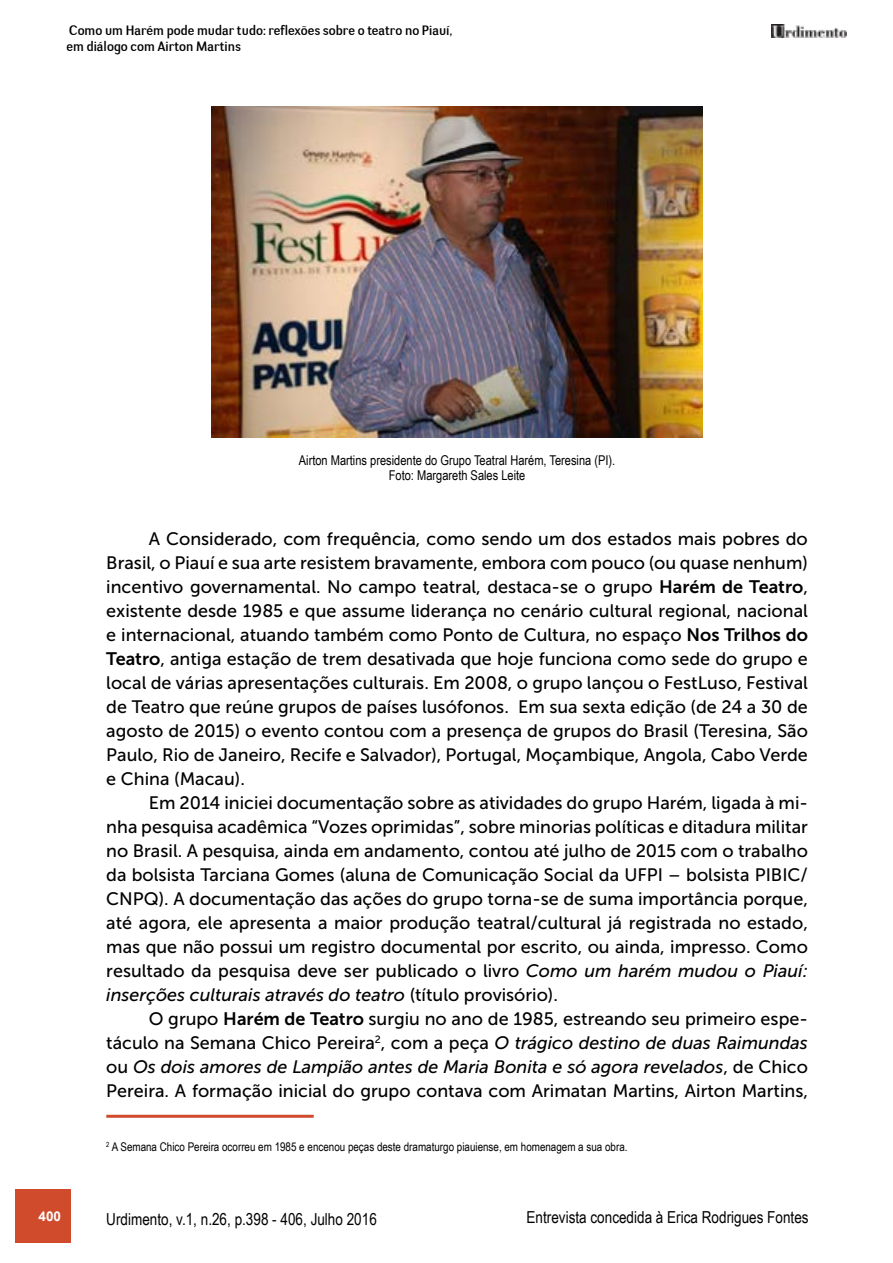
<style>
.page{position:relative;width:893px;height:1263px;background:#fff}
.page>*{position:absolute;margin:0;border:0;box-sizing:border-box;transform-origin:0 0}
.t1{font:18px/24px "Museo Sans 500";color:#000;text-align:justify}
.t2{font:16.5px "Arial Narrow";color:#000}
.t3{font:13.5px/15px "Arial Narrow";color:#000;text-align:center}
.t4{font:13.5px/16.2px "Negotiate Free";color:#000}
.t5{font:700 13.5px "Arial";color:#fff}
.t6{font:12px "Arial Narrow";color:#000}
.s1{font-family:"Museo Sans 700"}
.s2{font-style:italic}
</style>
<div class="page">
<img style="left:771px;top:25px;width:75px;height:13px">
<div style="left:15px;top:1189px;width:55px;height:53px;background:#d04b2b"></div>
<img style="left:212px;top:107px;width:491px;height:331px">
<hr style="left:108px;top:1115px;width:204px;height:3px;background:#d04b2b">
<p class="t4" style="left:67px;top:22px;width:387px">Como um Harém pode mudar tudo: reflexões sobre o teatro no Piauí, em diálogo com Airton Martins</p>
<p class="t3" style="left:299px;top:452px;width:318px">Airton Martins presidente do Grupo Teatral Harém, Teresina (PI).<br>Foto: Margareth Sales Leite</p>
<p class="t1" style="left:106px;top:527px;width:703px;text-indent:43px">A Considerado, com frequência, como sendo um dos estados mais pobres do Brasil, o Piauí e sua arte resistem bravamente, embora com pouco (ou quase nenhum) incentivo governamental. No campo teatral, destaca-se o grupo <span class="s1">Harém de Teatro</span>, existente desde 1985 e que assume liderança no cenário cultural regional, nacional e internacional, atuando também como Ponto de Cultura, no espaço <span class="s1">Nos Trilhos do Teatro</span>, antiga estação de trem desativada que hoje funciona como sede do grupo e local de várias apresentações culturais. Em 2008, o grupo lançou o FestLuso, Festival de Teatro que reúne grupos de países lusófonos. Em sua sexta edição (de 24 a 30 de agosto de 2015) o evento contou com a presença de grupos do Brasil (Teresina, São Paulo, Rio de Janeiro, Recife e Salvador), Portugal, Moçambique, Angola, Cabo Verde e China (Macau).</p>
<p class="t1" style="left:106px;top:791px;width:703px;text-indent:43px">Em 2014 iniciei documentação sobre as atividades do grupo Harém, ligada à mi&shy;nha pesquisa acadêmica “Vozes oprimidas”, sobre minorias políticas e ditadura militar no Brasil. A pesquisa, ainda em andamento, contou até julho de 2015 com o trabalho da bolsista Tarciana Gomes (aluna de Comunicação Social da UFPI – bolsista PIBIC/ CNPQ). A documentação das ações do grupo torna-se de suma importância porque, até agora, ele apresenta a maior produção teatral/cultural já registrada no estado, mas que não possui um registro documental por escrito, ou ainda, impresso. Como resultado da pesquisa deve ser publicado o livro <span class="s2">Como um harém mudou o Piauí: inserções culturais através do teatro</span> (título provisório).</p>
<p class="t1" style="left:106px;top:1007px;width:703px;text-indent:43px">O grupo <span class="s1">Harém de Teatro</span> surgiu no ano de 1985, estreando seu primeiro espe&shy;táculo na Semana Chico Pereira<sup>2</sup>, com a peça <span class="s2">O trágico destino de duas Raimundas </span>ou <span class="s2">Os dois amores de Lampião antes de Maria Bonita e só agora revelados</span>, de Chico Pereira. A formação inicial do grupo contava com Arimatan Martins, Airton Martins,</p>
<p class="t6" style="left:106px;top:1138px;width:523px"><sup>2</sup> A Semana Chico Pereira ocorreu em 1985 e encenou peças deste dramaturgo piauiense, em homenagem a sua obra.</p>
<p class="t5" style="left:39px;top:1207px;width:24px">400</p>
<p class="t2" style="left:106px;top:1206px;width:272px">Urdimento, v.1, n.26, p.398 - 406, Julho 2016</p>
<p class="t2" style="left:527px;top:1205px;width:284px">Entrevista concedida à Erica Rodrigues Fontes</p>
</div>
